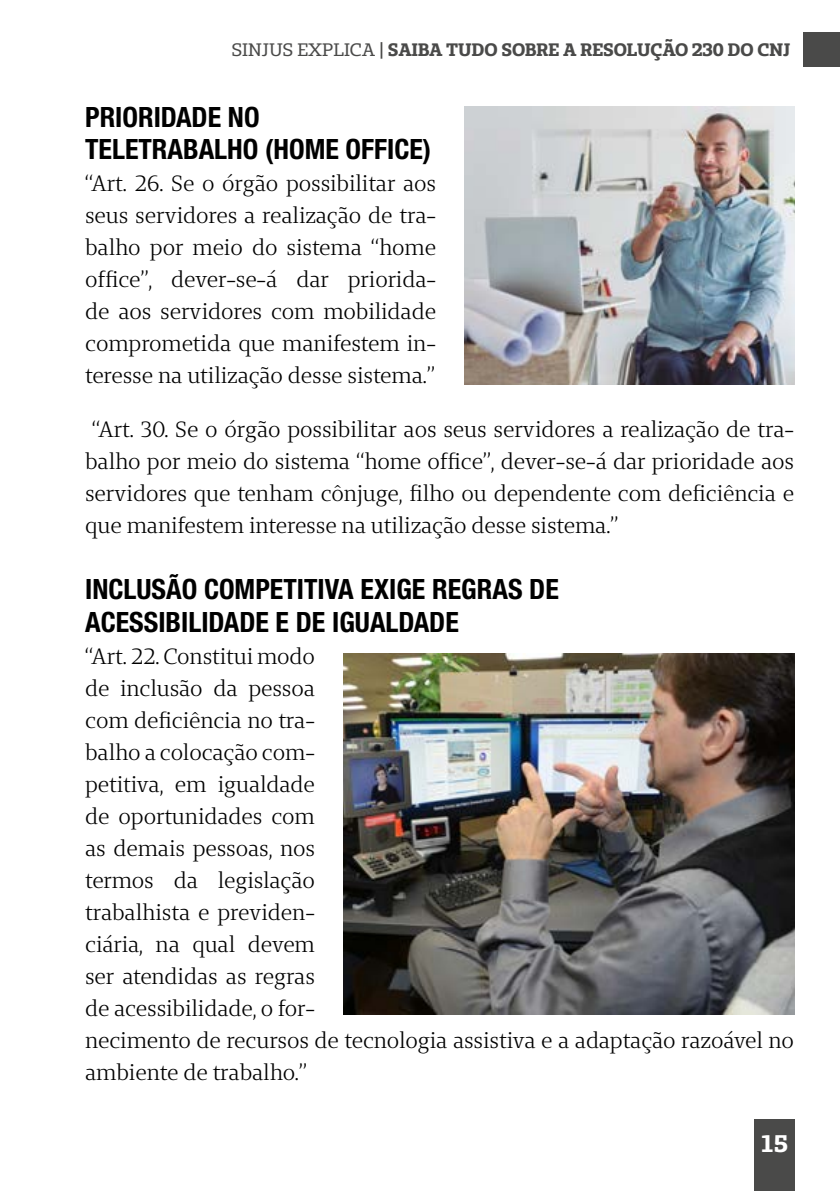
<style>
.page{position:relative;width:840px;height:1191px;background:#fff}
.page>*{position:absolute;margin:0;border:0;box-sizing:border-box;transform-origin:0 0}
.t1{font:700 condensed 28px/32px "Helvetica Neue LT Std";color:#000}
.t2{font:700 24px "Unimed Slab";color:#fff}
.t3{font:22px/32px "Unimed Serif";letter-spacing:-.005em;color:#000;text-align:justify}
.t4{font:700 18px "Unimed Slab";color:#4a4a49}
.s1{font-weight:400}
</style>
<div class="page">
<img style="left:464px;top:106px;width:330px;height:279px">
<img style="left:343px;top:653px;width:451px;height:361px">
<div style="left:802px;top:32px;width:37px;height:34px;background:#4a4a49"></div>
<div style="left:753px;top:1120px;width:41px;height:71px;background:#4a4a49"></div>
<p class="t4" style="left:231px;top:38px;width:560px"><span class="s1">SINJUS EXPLICA |</span> SAIBA TUDO SOBRE A RESOLUÇÃO 230 DO CNJ</p>
<p class="t1" style="left:85px;top:100px;width:347px">PRIORIDADE NO<br>TELETRABALHO (HOME OFFICE)</p>
<p class="t3" style="left:85px;top:167px;width:352px">“Art. 26. Se o órgão possibilitar aos seus servidores a realização de tra&shy;balho por meio do sistema “home office”, dever-se-á dar priorida&shy;de aos servidores com mobilidade comprometida que manifestem in&shy;teresse na utilização desse sistema.”</p>
<p class="t3" style="left:85px;top:413px;width:710px;text-indent:7px">“Art. 30. Se o órgão possibilitar aos seus servidores a realização de tra&shy;balho por meio do sistema “home office”, dever-se-á dar prioridade aos servidores que tenham cônjuge, filho ou dependente com deficiência e que manifestem interesse na utilização desse sistema.”</p>
<p class="t1" style="left:85px;top:573px;width:475px">INCLUSÃO COMPETITIVA EXIGE REGRAS DE<br>ACESSIBILIDADE E DE IGUALDADE</p>
<p class="t3" style="left:85px;top:639px;width:710px;text-align:left">“Art. 22. Constitui modo<br>de inclusão da pessoa<br>com deficiência no tra-<br>balho a colocação com-<br>petitiva, em igualdade<br>de oportunidades com<br>as demais pessoas, nos<br>termos da legislação<br>trabalhista e previden-<br>ciária, na qual devem<br>ser atendidas as regras<br>de acessibilidade, o for-<br>necimento de recursos de tecnologia assistiva e a adaptação razoável no ambiente de trabalho.”</p>
<p class="t2" style="left:761px;top:1127px;width:28px">15</p>
</div>
